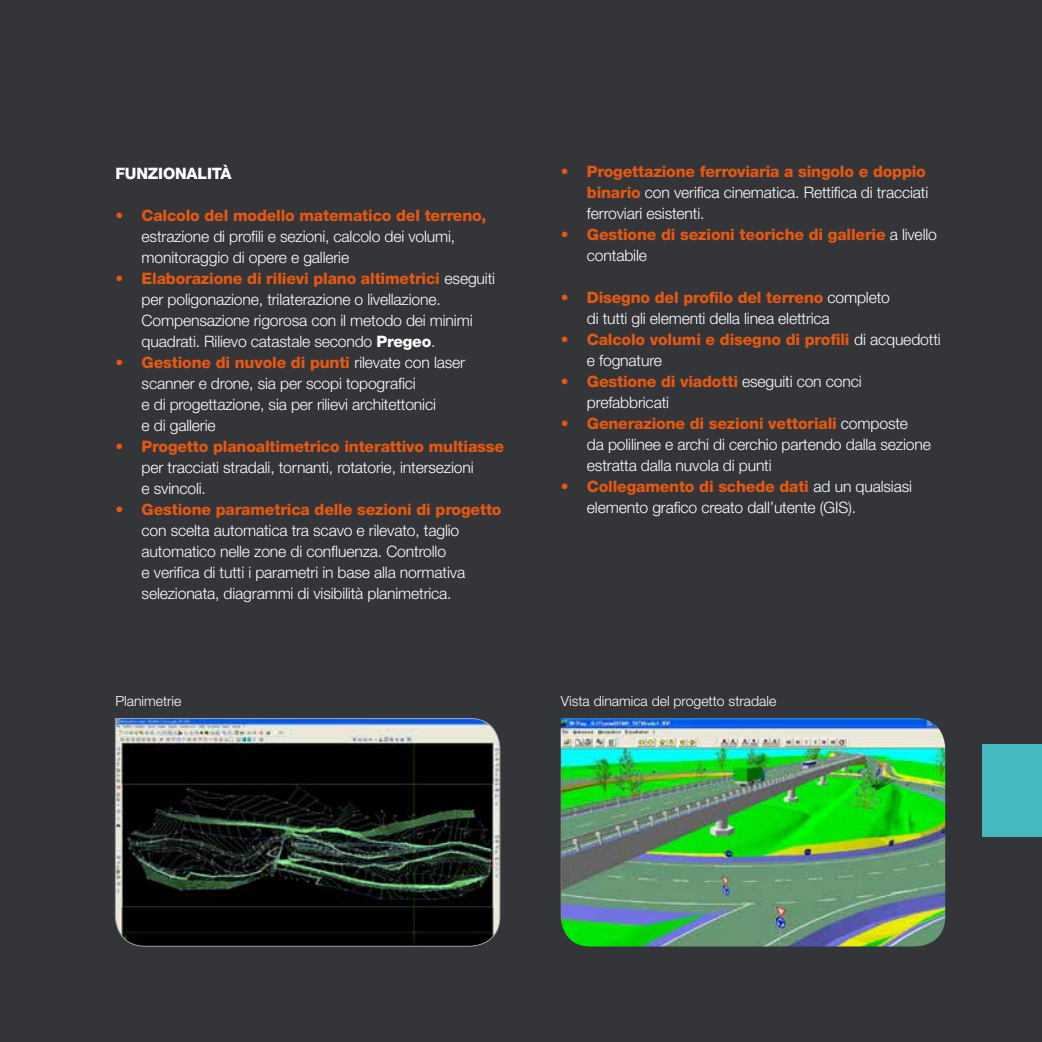
<style>
.page{position:relative;width:1042px;height:1042px;background:#333539}
.page>*{position:absolute;margin:0;border:0;box-sizing:border-box;transform-origin:0 0}
.t1{font:300 15.75px/21px "Helvetica Neue LT Std";letter-spacing:-.01em;color:#fff}
.t2{font:800 15.75px/21px "Helvetica Neue LT Std";letter-spacing:-.01em;color:#e55812}
.t3{font:800 15.75px "Helvetica Neue LT Std";letter-spacing:-.01em;color:#fff}
.t4{font:300 14px "Helvetica Neue LT Std";color:#fff}
.s1{font-weight:500;color:#e55812}
.s2{font-weight:800;color:#e55812}
.s3{font-weight:800}
.s4{font-weight:500}
.s5{font-weight:300;color:#fff}
</style>
<div class="page">
<div style="left:982px;top:745px;width:60px;height:92px;background:#44b9bf"></div>
<img style="left:115px;top:718px;width:385px;height:228px">
<img style="left:561px;top:718px;width:384px;height:228px">
<p class="t3" style="left:115px;top:164px;width:118px">FUNZIONALITÀ</p>
<p class="t1" style="left:142px;top:205px;width:346px;text-indent:-26px"><span class="s1">•</span> <span class="s2">Calcolo del modello matematico del terreno, </span>estrazione di profili e sezioni, calcolo dei volumi, monitoraggio di opere e gallerie</p>
<p class="t1" style="left:142px;top:268px;width:355px;text-indent:-26px"><span class="s1">•</span> <span class="s2">Elaborazione di rilievi plano altimetrici</span> eseguiti per poligonazione, trilaterazione o livellazione.<br>Compensazione rigorosa con il metodo dei minimi quadrati. Rilievo catastale secondo <span class="s3">Pregeo</span>.</p>
<p class="t1" style="left:142px;top:352px;width:325px;text-indent:-26px"><span class="s1">•</span> <span class="s2">Gestione di nuvole di punti</span> rilevate con laser scanner e drone, sia per scopi topografici<br>e di progettazione, sia per rilievi architettonici<br>e di gallerie</p>
<p class="t1" style="left:142px;top:436px;width:364px;text-indent:-26px"><span class="s1">•</span> <span class="s2">Progetto planoaltimetrico interattivo multiasse </span>per tracciati stradali, tornanti, rotatorie, intersezioni<br>e svincoli.</p>
<p class="t1" style="left:142px;top:499px;width:361px;text-indent:-26px"><span class="s1">•</span> <span class="s2">Gestione parametrica delle sezioni di progetto </span>con scelta automatica tra scavo e rilevato, taglio automatico nelle zone di confluenza. Controllo<br>e verifica di tutti i parametri in base alla normativa selezionata, diagrammi di visibilità planimetrica.</p>
<p class="t1" style="left:587px;top:161px;width:343px;text-indent:-26px"><span class="s1">•</span> <span class="s2">Progettazione ferroviaria a singolo e doppio binario</span> con verifica cinematica. Rettifica di tracciati ferroviari esistenti.</p>
<p class="t2" style="left:587px;top:224px;width:351px;text-indent:-26px"><span class="s4">•</span> Gestione di sezioni teoriche di gallerie <span class="s5">a livello contabile</span></p>
<p class="t1" style="left:587px;top:286px;width:304px;text-indent:-26px"><span class="s1">•</span> <span class="s2">Disegno del profilo del terreno</span> completo di tutti gli elementi della linea elettrica</p>
<p class="t2" style="left:587px;top:329px;width:355px;text-indent:-26px"><span class="s4">•</span> Calcolo volumi e disegno di profili <span class="s5">di acquedotti e fognature</span></p>
<p class="t1" style="left:587px;top:370px;width:276px;text-indent:-26px"><span class="s1">•</span> <span class="s2">Gestione di viadotti</span> eseguiti con conci prefabbricati</p>
<p class="t1" style="left:587px;top:412px;width:345px;text-indent:-26px"><span class="s1">•</span> <span class="s2">Generazione di sezioni vettoriali</span> composte<br>da polilinee e archi di cerchio partendo dalla sezione estratta dalla nuvola di punti</p>
<p class="t1" style="left:587px;top:475px;width:327px;text-indent:-26px"><span class="s1">•</span> <span class="s2">Collegamento di schede dati</span> ad un qualsiasi elemento grafico creato dall’utente (GIS).</p>
<p class="t4" style="left:115px;top:692px;width:68px">Planimetrie</p>
<p class="t4" style="left:561px;top:692px;width:217px">Vista dinamica del progetto stradale</p>
</div>
